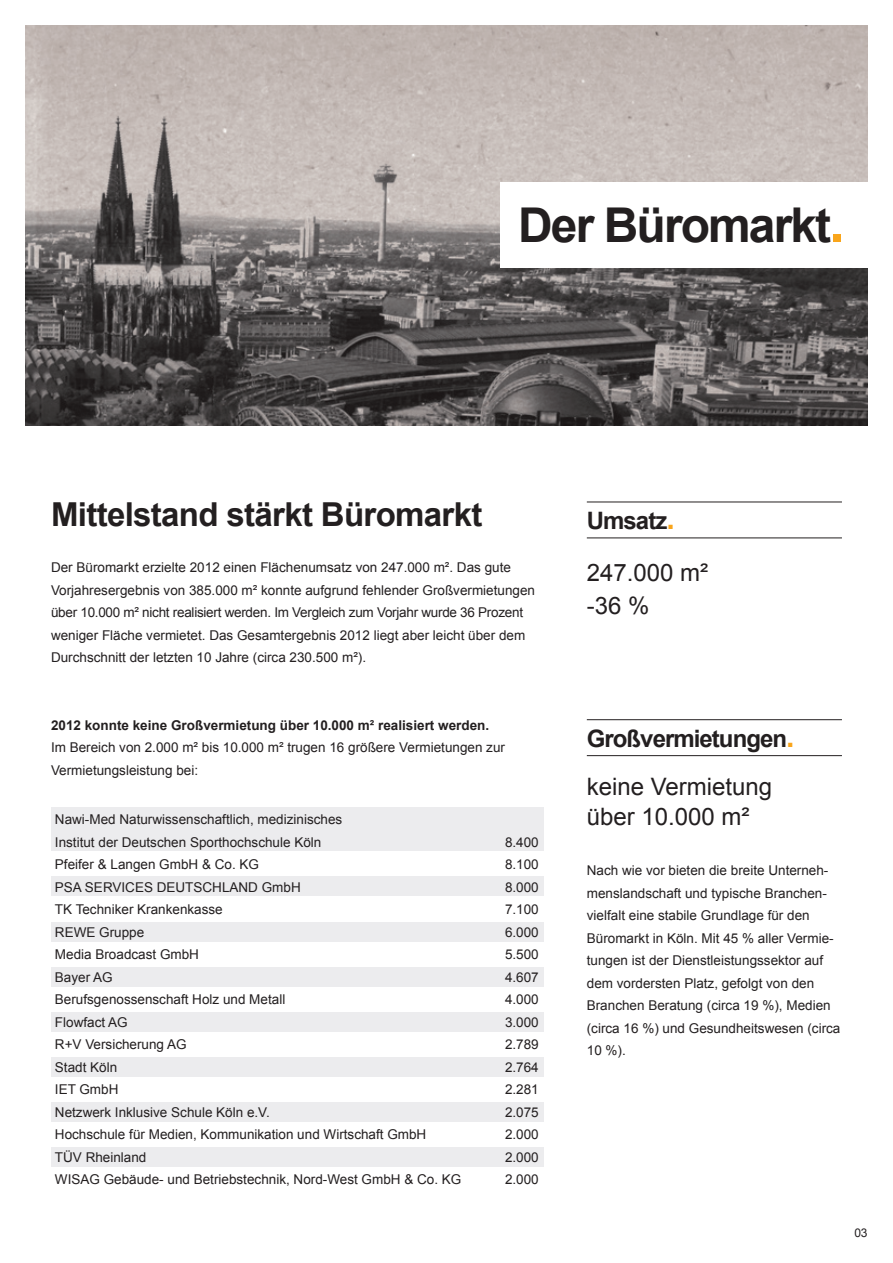
<style>
.page{position:relative;width:893px;height:1263px;background:#fff}
.page>*{position:absolute;margin:0;border:0;box-sizing:border-box;transform-origin:0 0}
.t1{font:700 48px "Arial";letter-spacing:-.04em;color:#231f20}
.t2{font:700 33px "Arial";letter-spacing:-.02em;color:#231f20}
.t3{font:24px/33px "Arial";color:#231f20}
.t4{font:700 24px "Arial";letter-spacing:-.04em;color:#231f20}
.t5{font:13.5px/22.5px "Arial";color:#231f20}
.t6{font:700 13.5px "Arial";color:#231f20}
.t7{font:12px "Arial";color:#231f20}
.s1{font-size:57px;color:#f9a51b}
.s2{font-size:30px;color:#f9a51b}
</style>
<div class="page">
<img style="left:26px;top:26px;width:841px;height:399px">
<div style="left:500px;top:183px;width:393px;height:85px;background:#fff"></div>
<hr style="left:587px;top:502px;width:255px;height:1px;background:#231f20">
<hr style="left:587px;top:538px;width:255px;height:1px;background:#231f20">
<hr style="left:587px;top:719px;width:255px;height:1px;background:#231f20">
<hr style="left:587px;top:755px;width:255px;height:1px;background:#231f20">
<div style="left:51px;top:807px;width:493px;height:44px;background:#ececee"></div>
<div style="left:51px;top:877px;width:493px;height:19px;background:#ececee"></div>
<div style="left:51px;top:922px;width:493px;height:19px;background:#ececee"></div>
<div style="left:51px;top:967px;width:493px;height:19px;background:#ececee"></div>
<div style="left:51px;top:1012px;width:493px;height:19px;background:#ececee"></div>
<div style="left:51px;top:1057px;width:493px;height:20px;background:#ececee"></div>
<div style="left:51px;top:1102px;width:493px;height:20px;background:#ececee"></div>
<div style="left:51px;top:1147px;width:493px;height:20px;background:#ececee"></div>
<h1 class="t1" style="left:518px;top:199px;width:328px">Der Büromarkt<span class="s1">.</span></h1>
<h2 class="t2" style="left:51px;top:496px;width:433px">Mittelstand stärkt Büromarkt</h2>
<p class="t5" style="left:51px;top:556px;width:485px">Der Büromarkt erzielte 2012 einen Flächenumsatz von 247.000 m². Das gute Vorjahresergebnis von 385.000 m² konnte aufgrund fehlender Großvermietungen über 10.000 m² nicht realisiert werden. Im Vergleich zum Vorjahr wurde 36 Prozent weniger Fläche vermietet. Das Gesamtergebnis 2012 liegt aber leicht über dem Durchschnitt der letzten 10 Jahre (circa 230.500 m²).</p>
<p class="t6" style="left:51px;top:718px;width:440px">2012 konnte keine Großvermietung über 10.000 m² realisiert werden.</p>
<p class="t5" style="left:51px;top:736px;width:455px">Im Bereich von 2.000 m² bis 10.000 m² trugen 16 größere Vermietungen zur<br>Vermietungsleistung bei:</p>
<p class="t5" style="left:55px;top:808px;width:289px">Nawi-Med Naturwissenschaftlich, medizinisches<br>Institut der Deutschen Sporthochschule Köln</p>
<p class="t5" style="left:505px;top:831px;width:35px">8.400</p>
<p class="t5" style="left:55px;top:853px;width:206px">Pfeifer &amp; Langen GmbH &amp; Co. KG</p>
<p class="t5" style="left:505px;top:853px;width:35px">8.100</p>
<p class="t5" style="left:55px;top:876px;width:247px">PSA SERVICES DEUTSCHLAND GmbH</p>
<p class="t5" style="left:505px;top:876px;width:35px">8.000</p>
<p class="t5" style="left:55px;top:898px;width:169px">TK Techniker Krankenkasse</p>
<p class="t5" style="left:505px;top:898px;width:35px">7.100</p>
<p class="t5" style="left:55px;top:921px;width:91px">REWE Gruppe</p>
<p class="t5" style="left:505px;top:921px;width:35px">6.000</p>
<p class="t5" style="left:55px;top:943px;width:146px">Media Broadcast GmbH</p>
<p class="t5" style="left:505px;top:943px;width:35px">5.500</p>
<p class="t5" style="left:55px;top:966px;width:59px">Bayer AG</p>
<p class="t5" style="left:505px;top:966px;width:35px">4.607</p>
<p class="t5" style="left:55px;top:988px;width:232px">Berufsgenossenschaft Holz und Metall</p>
<p class="t5" style="left:505px;top:988px;width:35px">4.000</p>
<p class="t5" style="left:55px;top:1011px;width:74px">Flowfact AG</p>
<p class="t5" style="left:505px;top:1011px;width:35px">3.000</p>
<p class="t5" style="left:55px;top:1033px;width:133px">R+V Versicherung AG</p>
<p class="t5" style="left:505px;top:1033px;width:35px">2.789</p>
<p class="t5" style="left:55px;top:1056px;width:64px">Stadt Köln</p>
<p class="t5" style="left:505px;top:1056px;width:35px">2.764</p>
<p class="t5" style="left:55px;top:1078px;width:65px">IET GmbH</p>
<p class="t5" style="left:505px;top:1078px;width:35px">2.281</p>
<p class="t5" style="left:55px;top:1101px;width:216px">Netzwerk Inklusive Schule Köln e.V.</p>
<p class="t5" style="left:505px;top:1101px;width:35px">2.075</p>
<p class="t5" style="left:55px;top:1123px;width:373px">Hochschule für Medien, Kommunikation und Wirtschaft GmbH</p>
<p class="t5" style="left:505px;top:1123px;width:35px">2.000</p>
<p class="t5" style="left:55px;top:1146px;width:93px">TÜV Rheinland</p>
<p class="t5" style="left:505px;top:1146px;width:35px">2.000</p>
<p class="t5" style="left:55px;top:1168px;width:408px">WISAG Gebäude- und Betriebstechnik, Nord-West GmbH &amp; Co. KG</p>
<p class="t5" style="left:505px;top:1168px;width:35px">2.000</p>
<h3 class="t4" style="left:587px;top:508px;width:89px">Umsatz<span class="s2">.</span></h3>
<h3 class="t3" style="left:587px;top:556px;width:123px">247.000 m² -36 %</h3>
<h3 class="t4" style="left:587px;top:725px;width:209px">Großvermietungen<span class="s2">.</span></h3>
<h3 class="t3" style="left:587px;top:772px;width:187px;line-height:30px">keine Vermietung über 10.000 m²</h3>
<p class="t5" style="left:587px;top:859px;width:255px">Nach wie vor bieten die breite Unterneh&shy;menslandschaft und typische Branchen&shy;vielfalt eine stabile Grundlage für den Büromarkt in Köln. Mit 45 % aller Vermie&shy;tungen ist der Dienstleistungssektor auf dem vordersten Platz, gefolgt von den Branchen Beratung (circa 19 %), Medien (circa 16 %) und Gesundheitswesen (circa 10 %).</p>
<p class="t7" style="left:854px;top:1226px;width:15px">03</p>
</div>
